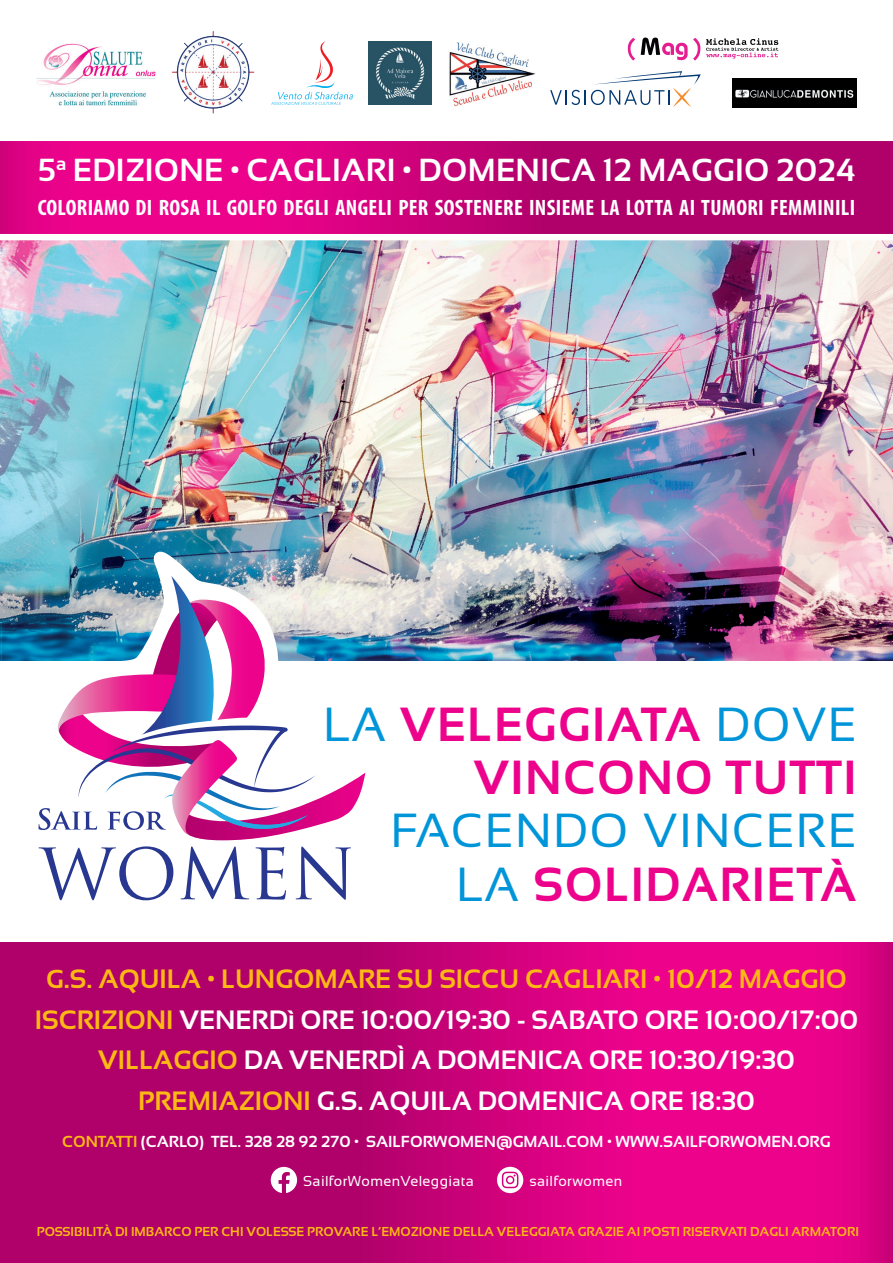
<style>
.page{position:relative;width:893px;height:1263px;background:#fff}
.page>*{position:absolute;margin:0;border:0;box-sizing:border-box;transform-origin:0 0}
.t1{font:700 47.85px/53.1px "Sansation";letter-spacing:.03em;color:#ed028c;text-align:right}
.t2{font:47.85px/53.1px "Sansation";letter-spacing:.03em;color:#0095d9;text-align:right}
.t3{font:700 31.8px "Sansation";letter-spacing:.01em;color:#fff}
.t4{font:700 26.55px/40.5px "Sansation";color:#fff;text-align:center}
.t5{font:700 condensed 22.35px "Myriad Pro";letter-spacing:.015em;color:#fff}
.t6{font:700 15.9px "Sansation";color:#fff}
.t7{font:14.4px "Sansation";letter-spacing:.025em;color:#fff}
.t8{font:700 12.9px "Sansation";color:#fcb814}
.s1{font-weight:400;color:#0095d9}
.s2{font-weight:700;color:#ed028c}
.s3{font-size:25.95px;color:#fcb814}
.s4{color:#fcb814}
</style>
<div class="page">
<img style="left:0;top:240px;width:893px;height:421px">
<svg style="left:0;top:141px;width:893px;height:93px;background:#ca0178"></svg>
<svg style="left:0;top:943px;width:893px;height:320px;background:#ca0178"></svg>
<img style="left:20px;top:532px;width:367px;height:369px">
<svg style="left:39px;top:846px;width:312px;height:54px"></svg>
<svg style="left:39px;top:576px;width:326px;height:264px"></svg>
<img style="left:37px;top:43px;width:118px;height:63px">
<img style="left:172px;top:31px;width:83px;height:83px">
<img style="left:449px;top:42px;width:87px;height:65px">
<img style="left:368px;top:41px;width:64px;height:64px">
<svg style="left:271px;top:41px;width:82px;height:64px"></svg>
<svg style="left:628px;top:38px;width:7px;height:23px"></svg>
<svg style="left:641px;top:38px;width:59px;height:23px"></svg>
<svg style="left:706px;top:38px;width:72px;height:21px"></svg>
<svg style="left:550px;top:71px;width:151px;height:36px"></svg>
<img style="left:733px;top:78px;width:123px;height:29px">
<svg style="left:271px;top:1167px;width:26px;height:26px"></svg>
<svg style="left:497px;top:1167px;width:26px;height:26px"></svg>
<p class="t3" style="left:38px;top:152px;width:819px">5<sup>a</sup> EDIZIONE • CAGLIARI • DOMENICA 12 MAGGIO 2024</p>
<p class="t5" style="left:38px;top:194px;width:819px">COLORIAMO DI ROSA IL GOLFO DEGLI ANGELI PER SOSTENERE INSIEME LA LOTTA AI TUMORI FEMMINILI</p>
<h1 class="t1" style="left:323px;top:698px;width:535px"><span class="s1">LA</span> VELEGGIATA <span class="s1">DOVE<br></span>VINCONO TUTTI</h1>
<h1 class="t2" style="left:390px;top:804px;width:468px">FACENDO VINCERE<br>LA <span class="s2">SOLIDARIETÀ</span></h1>
<p class="t4" style="left:35px;top:958px;width:825px"><span class="s3">G</span><span class="s4">.S. AQUILA • LUNGOMARE SU SICCU CAGLIARI • 10/12 MAGGIO ISCRIZIONI</span> VENERDì ORE 10:00/19:30 - SABATO ORE 10:00/17:00<br><span class="s4">VILLAGGIO</span> DA VENERDÌ A DOMENICA ORE 10:30/19:30<br><span class="s4">PREMIAZIONI</span> G.S. AQUILA DOMENICA ORE 18:30</p>
<p class="t6" style="left:62px;top:1132px;width:770px"><span class="s4">CONTATTI</span> (CARLO) TEL. 328 28 92 270 • SAILFORWOMEN@GMAIL.COM • WWW.SAILFORWOMEN.ORG</p>
<p class="t7" style="left:303px;top:1173px;width:172px">SailforWomenVeleggiata</p>
<p class="t7" style="left:529px;top:1173px;width:94px">sailforwomen</p>
<p class="t8" style="left:37px;top:1225px;width:824px">POSSIBILITÀ DI IMBARCO PER CHI VOLESSE PROVARE L’EMOZIONE DELLA VELEGGIATA GRAZIE AI POSTI RISERVATI DAGLI ARMATORI</p>
</div>
